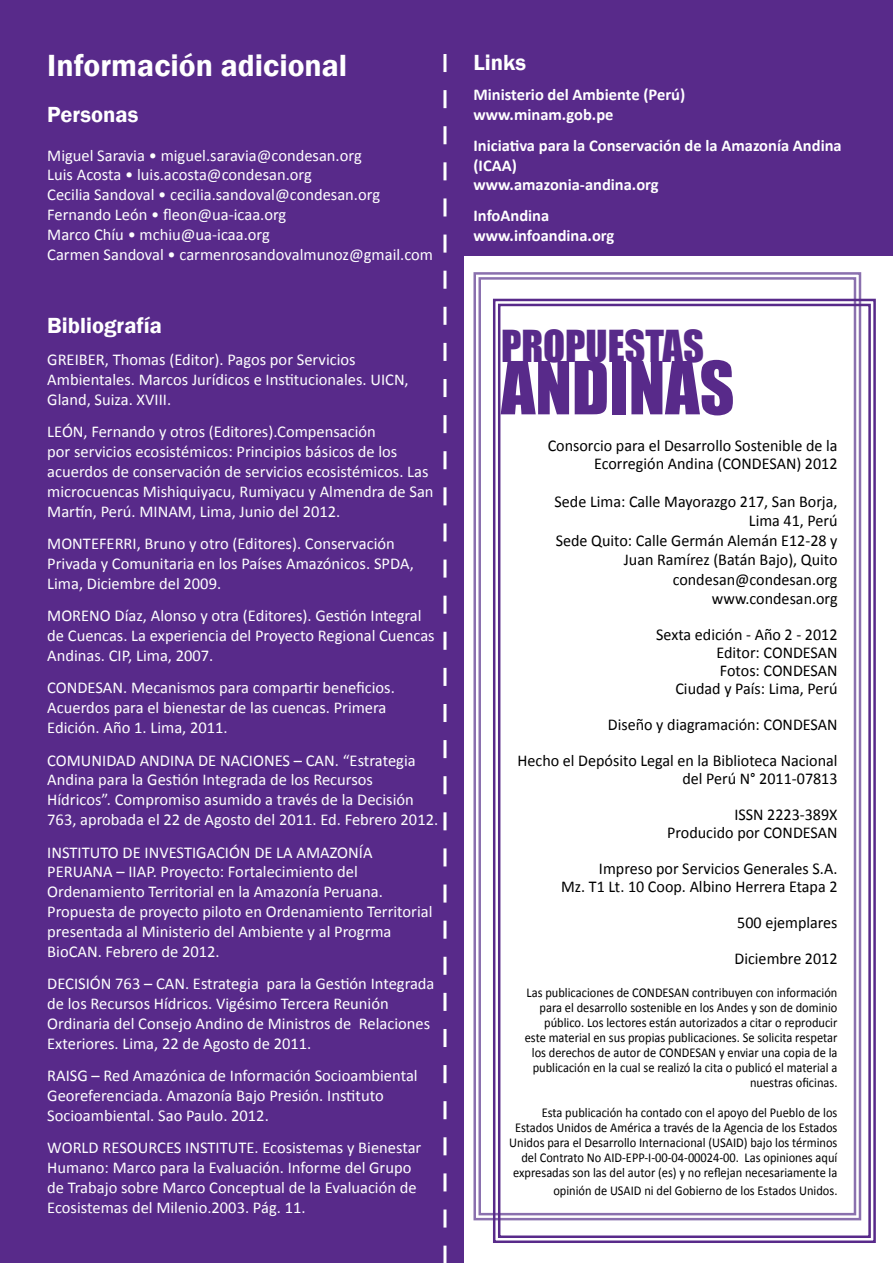
<style>
.page{position:relative;width:893px;height:1263px;background:#fff}
.page>*{position:absolute;margin:0;border:0;box-sizing:border-box;transform-origin:0 0}
.t1{font:67.5px "Impact";color:#582a8a}
.t2{font:40.5px "Impact";color:#582a8a}
.t3{font:600 31.5px "Franklin Gothic";color:#fff}
.t4{font:600 22.5px "Franklin Gothic";color:#fff}
.t5{font:16.5px/19.8px "Calibri";color:#fff}
.t6{font:16.5px/19.5px "Calibri";color:#000;text-align:right}
.t7{font:700 16.5px/19.8px "Calibri";color:#fff}
.t8{font:13.5px/15px "Calibri";color:#000;text-align:right;scale:.92 1}
</style>
<div class="page">
<svg style="left:473px;top:272px;width:389px;height:949px"></svg>
<div style="left:443px;top:0;width:450px;height:255px;background:#582a8a"></div>
<svg style="left:492px;top:297px;width:384px;height:946px"></svg>
<div style="left:498px;top:304px;width:373px;height:934px;border:2px solid #582a8a"></div>
<div style="left:0;top:0;width:463px;height:1263px;background:#582a8a"></div>
<svg style="left:443px;top:54px;width:3px;height:1209px"></svg>
<h3 class="t3" style="left:47px;top:46px;width:302px">Información adicional</h3>
<h3 class="t4" style="left:47px;top:101px;width:93px">Personas</h3>
<p class="t5" style="left:47px;top:145px;width:387px">Miguel Saravia • miguel.saravia@condesan.org<br>Luis Acosta • luis.acosta@condesan.org<br>Cecilia Sandoval • cecilia.sandoval@condesan.org Fernando León • fleon@ua-icaa.org<br>Marco Chíu • mchiu@ua-icaa.org<br>Carmen Sandoval • carmenrosandovalmunoz@gmail.com</p>
<h3 class="t4" style="left:47px;top:311px;width:116px">Bibliografía</h3>
<p class="t5" style="left:47px;top:349px;width:363px">GREIBER, Thomas (Editor). Pagos por Servicios<br>Ambientales. Marcos Jurídicos e Institucionales. UICN,<br>Gland, Suiza. XVIII.</p>
<p class="t5" style="left:47px;top:421px;width:388px">LEÓN, Fernando y otros (Editores).Compensación<br>por servicios ecosistémicos: Principios básicos de los acuerdos de conservación de servicios ecosistémicos. Las microcuencas Mishiquiyacu, Rumiyacu y Almendra de San Martín, Perú. MINAM, Lima, Junio del 2012.</p>
<p class="t5" style="left:47px;top:533px;width:368px">MONTEFERRI, Bruno y otro (Editores). Conservación<br>Privada y Comunitaria en los Países Amazónicos. SPDA,<br>Lima, Diciembre del 2009.</p>
<p class="t5" style="left:47px;top:605px;width:389px">MORENO Díaz, Alonso y otra (Editores). Gestión Integral de Cuencas. La experiencia del Proyecto Regional Cuencas<br>Andinas. CIP, Lima, 2007.</p>
<p class="t5" style="left:47px;top:677px;width:349px">CONDESAN. Mecanismos para compartir beneficios.<br>Acuerdos para el bienestar de las cuencas. Primera<br>Edición. Año 1. Lima, 2011.</p>
<p class="t5" style="left:47px;top:749px;width:392px">COMUNIDAD ANDINA DE NACIONES – CAN. “Estrategia Andina para la Gestión Integrada de los Recursos Hídricos”. Compromiso asumido a través de la Decisión 763, aprobada el 22 de Agosto del 2011. Ed. Febrero 2012.</p>
<p class="t5" style="left:47px;top:841px;width:387px">INSTITUTO DE INVESTIGACIÓN DE LA AMAZONÍA PERUANA – IIAP. Proyecto: Fortalecimiento del Ordenamiento Territorial en la Amazonía Peruana.<br>Propuesta de proyecto piloto en Ordenamiento Territorial presentada al Ministerio del Ambiente y al Progrma BioCAN. Febrero de 2012.</p>
<p class="t5" style="left:47px;top:973px;width:389px">DECISIÓN 763 – CAN. Estrategia para la Gestión Integrada de los Recursos Hídricos. Vigésimo Tercera Reunión Ordinaria del Consejo Andino de Ministros de Relaciones Exteriores. Lima, 22 de Agosto de 2011.</p>
<p class="t5" style="left:47px;top:1065px;width:372px">RAISG – Red Amazónica de Información Socioambiental<br>Georeferenciada. Amazonía Bajo Presión. Instituto<br>Socioambiental. Sao Paulo. 2012.</p>
<p class="t5" style="left:47px;top:1137px;width:376px">WORLD RESOURCES INSTITUTE. Ecosistemas y Bienestar Humano: Marco para la Evaluación. Informe del Grupo de Trabajo sobre Marco Conceptual de la Evaluación de Ecosistemas del Milenio.2003. Pág. 11.</p>
<h3 class="t4" style="left:473px;top:48px;width:54px">Links</h3>
<p class="t7" style="left:473px;top:84px;width:213px">Ministerio del Ambiente (Perú) www.minam.gob.pe</p>
<p class="t7" style="left:473px;top:135px;width:370px">Iniciativa para la Conservación de la Amazonía Andina (ICAA)<br>www.amazonia-andina.org</p>
<p class="t7" style="left:473px;top:205px;width:142px">InfoAndina www.infoandina.org</p>
<h2 class="t2" style="left:501px;top:314px;width:205px">PROPUESTAS</h2>
<h1 class="t1" style="left:501px;top:335px;width:235px">ANDINAS</h1>
<p class="t6" style="left:548px;top:436px;width:291px;line-height:18px">Consorcio para el Desarrollo Sostenible de la<br>Ecorregión Andina (CONDESAN) 2012</p>
<p class="t6" style="left:555px;top:491px;width:285px">Sede Lima: Calle Mayorazgo 217, San Borja,<br>Lima 41, Perú<br>Sede Quito: Calle Germán Alemán E12-28 y<br>Juan Ramírez (Batán Bajo), Quito condesan@condesan.org www.condesan.org</p>
<p class="t6" style="left:656px;top:625px;width:183px;line-height:18px">Sexta edición - Año 2 - 2012<br>Editor: CONDESAN<br>Fotos: CONDESAN<br>Ciudad y País: Lima, Perú</p>
<p class="t6" style="left:518px;top:706px;width:322px;line-height:36px">Diseño y diagramación: CONDESAN<br>Hecho el Depósito Legal en la Biblioteca Nacional</p>
<p class="t6" style="left:682px;top:760px;width:157px;line-height:36px">del Perú N° 2011-07813<br>ISSN 2223-389X</p>
<p class="t6" style="left:599px;top:814px;width:240px;line-height:36px">Producido por CONDESAN<br>Impreso por Servicios Generales S.A.</p>
<p class="t6" style="left:734px;top:868px;width:105px;line-height:36px;text-align:justify;text-indent:-173px">Mz. T1 Lt. 10 Coop. Albino Herrera Etapa 2<br>500 ejemplares Diciembre 2012</p>
<p class="t8" style="left:525px;top:985px;width:341px">Las publicaciones de CONDESAN contribuyen con información para el desarrollo sostenible en los Andes y son de dominio público. Los lectores están autorizados a citar o reproducir este material en sus propias publicaciones. Se solicita respetar los derechos de autor de CONDESAN y enviar una copia de la publicación en la cual se realizó la cita o publicó el material a nuestras oficinas.</p>
<p class="t8" style="left:509px;top:1105px;width:358px">Esta publicación ha contado con el apoyo del Pueblo de los Estados Unidos de América a través de la Agencia de los Estados Unidos para el Desarrollo Internacional (USAID) bajo los términos del Contrato No AID-EPP-I-00-04-00024-00. Las opiniones aquí expresadas son las del autor (es) y no reflejan necesariamente la</p>
<p class="t8" style="left:553px;top:1183px;width:310px">opinión de USAID ni del Gobierno de los Estados Unidos.</p>
</div>
